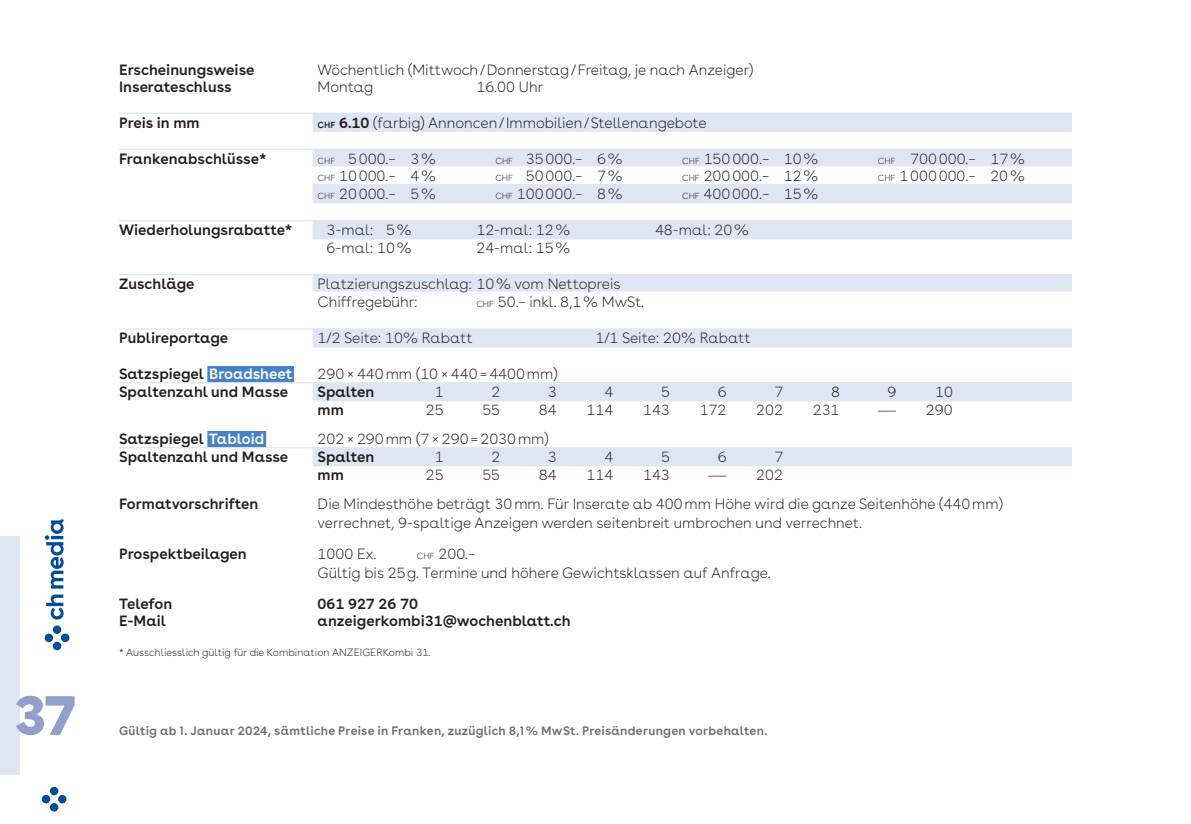
<style>
.page{position:relative;width:1191px;height:824px;background:#fff}
.page>*{position:absolute;margin:0;border:0;box-sizing:border-box;transform-origin:0 0}
.t1{font:900 56px "CH Media";color:#929fcc}
.t2{font:100 14.88px/17.7px "CH Media";color:#231f20}
.t3{font:600 14.88px "CH Media";color:#231f20}
.t4{font:600 12.25px "CH Media";letter-spacing:.02em;color:#6c6d70}
.t5{font:100 10.5px "CH Media";color:#231f20}
.s1{font-weight:600;font-size:8.75px}
.s2{font-weight:600}
.s3{font-size:8.75px}
.s4{color:#fff}
.s5{font-family:"Helvetica LT Std";font-weight:300}
</style>
<div class="page">
<div style="left:0;top:536px;width:20px;height:238px;background:#dee6f4"></div>
<svg style="left:45px;top:519px;width:19px;height:100px"></svg>
<svg style="left:45px;top:625px;width:24px;height:25px"></svg>
<div style="left:313px;top:113px;width:758px;height:19px;background:#dee6f4"></div>
<div style="left:313px;top:149px;width:758px;height:19px;background:#dee6f4"></div>
<div style="left:313px;top:166px;width:758px;height:20px;background:#fff"></div>
<div style="left:313px;top:184px;width:758px;height:19px;background:#dee6f4"></div>
<div style="left:313px;top:220px;width:758px;height:19px;background:#dee6f4"></div>
<div style="left:313px;top:274px;width:758px;height:19px;background:#dee6f4"></div>
<div style="left:313px;top:291px;width:758px;height:20px;background:#fff"></div>
<div style="left:313px;top:328px;width:758px;height:19px;background:#dee6f4"></div>
<div style="left:207px;top:366px;width:87px;height:16px;background:#4783c4"></div>
<div style="left:313px;top:382px;width:758px;height:19px;background:#dee6f4"></div>
<div style="left:207px;top:431px;width:59px;height:16px;background:#4783c4"></div>
<div style="left:313px;top:447px;width:758px;height:19px;background:#dee6f4"></div>
<hr style="left:119px;top:113px;width:198px;height:1px;background:#dee6f4">
<hr style="left:119px;top:149px;width:198px;height:1px;background:#dee6f4">
<hr style="left:119px;top:220px;width:198px;height:1px;background:#dee6f4">
<hr style="left:119px;top:274px;width:198px;height:1px;background:#dee6f4">
<hr style="left:119px;top:328px;width:198px;height:1px;background:#dee6f4">
<hr style="left:119px;top:382px;width:198px;height:1px;background:#dee6f4">
<hr style="left:119px;top:447px;width:198px;height:1px;background:#dee6f4">
<svg style="left:42px;top:786px;width:25px;height:25px"></svg>
<h1 class="t1" style="left:15px;top:682px;width:63px">37</h1>
<p class="t3" style="left:119px;top:61px;width:137px">Erscheinungsweise</p>
<p class="t2" style="left:317px;top:61px;width:437px">Wöchentlich (Mittwoch/Donnerstag/Freitag, je nach Anzeiger)</p>
<p class="t3" style="left:119px;top:78px;width:114px">Inserateschluss</p>
<p class="t2" style="left:318px;top:78px;width:57px">Montag</p>
<p class="t2" style="left:476px;top:78px;width:68px">16.00 Uhr</p>
<p class="t3" style="left:119px;top:114px;width:82px">Preis in mm</p>
<p class="t2" style="left:317px;top:114px;width:390px"><span class="s1">CHF</span> <span class="s2">6.10</span> (farbig) Annoncen/Immobilien/Stellenangebote</p>
<p class="t3" style="left:119px;top:150px;width:149px">Frankenabschlüsse*</p>
<p class="t2" style="left:317px;top:150px;width:120px"><span class="s3">CHF</span> 5000.– 3%</p>
<p class="t2" style="left:495px;top:150px;width:129px"><span class="s3">CHF</span> 35000.– 6%</p>
<p class="t2" style="left:682px;top:150px;width:138px"><span class="s3">CHF</span> 150000.– 10%</p>
<p class="t2" style="left:878px;top:150px;width:148px"><span class="s3">CHF</span> 700000.– 17%</p>
<p class="t2" style="left:317px;top:167px;width:120px"><span class="s3">CHF</span> 10000.– 4%</p>
<p class="t2" style="left:495px;top:167px;width:129px"><span class="s3">CHF</span> 50000.– 7%</p>
<p class="t2" style="left:682px;top:167px;width:138px"><span class="s3">CHF</span> 200000.– 12%</p>
<p class="t2" style="left:878px;top:167px;width:148px"><span class="s3">CHF</span> 1000000.– 20%</p>
<p class="t2" style="left:317px;top:185px;width:120px"><span class="s3">CHF</span> 20000.– 5%</p>
<p class="t2" style="left:495px;top:185px;width:129px"><span class="s3">CHF</span> 100000.– 8%</p>
<p class="t2" style="left:682px;top:185px;width:138px"><span class="s3">CHF</span> 400000.– 15%</p>
<p class="t3" style="left:119px;top:221px;width:175px">Wiederholungsrabatte*</p>
<p class="t2" style="left:326px;top:221px;width:87px">3-mal: 5%</p>
<p class="t2" style="left:476px;top:221px;width:95px">12-mal: 12%</p>
<p class="t2" style="left:655px;top:221px;width:95px">48-mal: 20%</p>
<p class="t2" style="left:326px;top:239px;width:87px">6-mal: 10%</p>
<p class="t2" style="left:476px;top:239px;width:95px">24-mal: 15%</p>
<p class="t3" style="left:119px;top:275px;width:77px">Zuschläge</p>
<p class="t2" style="left:317px;top:275px;width:304px">Platzierungszuschlag: 10% vom Nettopreis<br>Chiffregebühr:</p>
<p class="t2" style="left:476px;top:292px;width:169px"><span class="s3">CHF</span> 50.– inkl. 8,1% MwSt.</p>
<p class="t3" style="left:119px;top:329px;width:111px">Publireportage</p>
<p class="t2" style="left:317px;top:329px;width:157px">1/2 Seite: 10% Rabatt</p>
<p class="t2" style="left:595px;top:329px;width:157px">1/1 Seite: 20% Rabatt</p>
<p class="t3" style="left:119px;top:365px;width:175px">Satzspiegel <span class="s4">Broadsheet</span></p>
<p class="t2" style="left:317px;top:365px;width:242px">290×440mm (10×440=4400mm)</p>
<p class="t3" style="left:119px;top:383px;width:171px">Spaltenzahl und Masse</p>
<p class="t3" style="left:317px;top:383px;width:58px">Spalten</p>
<p class="t2" style="left:435px;top:383px;width:10px">1</p>
<p class="t2" style="left:491px;top:383px;width:10px">2</p>
<p class="t2" style="left:548px;top:383px;width:10px">3</p>
<p class="t2" style="left:604px;top:383px;width:10px">4</p>
<p class="t2" style="left:661px;top:383px;width:10px">5</p>
<p class="t2" style="left:718px;top:383px;width:10px">6</p>
<p class="t2" style="left:774px;top:383px;width:10px">7</p>
<p class="t2" style="left:831px;top:383px;width:10px">8</p>
<p class="t2" style="left:887px;top:383px;width:10px">9</p>
<p class="t2" style="left:935px;top:383px;width:19px">10</p>
<p class="t3" style="left:317px;top:401px;width:28px">mm</p>
<p class="t2" style="left:426px;top:401px;width:19px">25</p>
<p class="t2" style="left:482px;top:401px;width:19px">55</p>
<p class="t2" style="left:539px;top:401px;width:19px">84</p>
<p class="t2" style="left:586px;top:401px;width:28px">114</p>
<p class="t2" style="left:643px;top:401px;width:28px">143</p>
<p class="t2" style="left:699px;top:401px;width:28px">172</p>
<p class="t2" style="left:756px;top:401px;width:28px">202</p>
<p class="t2" style="left:812px;top:401px;width:28px">231</p>
<p class="t2" style="left:878px;top:401px;width:76px"><span class="s5">—</span> 290</p>
<p class="t3" style="left:119px;top:430px;width:147px">Satzspiegel <span class="s4">Tabloid</span></p>
<p class="t2" style="left:317px;top:430px;width:233px">202×290mm (7×290=2030mm)</p>
<p class="t3" style="left:119px;top:448px;width:171px">Spaltenzahl und Masse</p>
<p class="t3" style="left:317px;top:448px;width:58px">Spalten</p>
<p class="t2" style="left:435px;top:448px;width:10px">1</p>
<p class="t2" style="left:491px;top:448px;width:10px">2</p>
<p class="t2" style="left:548px;top:448px;width:10px">3</p>
<p class="t2" style="left:604px;top:448px;width:10px">4</p>
<p class="t2" style="left:661px;top:448px;width:10px">5</p>
<p class="t2" style="left:718px;top:448px;width:10px">6</p>
<p class="t2" style="left:774px;top:448px;width:10px">7</p>
<p class="t3" style="left:317px;top:466px;width:28px">mm</p>
<p class="t2" style="left:426px;top:466px;width:19px">25</p>
<p class="t2" style="left:482px;top:466px;width:19px">55</p>
<p class="t2" style="left:539px;top:466px;width:19px">84</p>
<p class="t2" style="left:586px;top:466px;width:28px">114</p>
<p class="t2" style="left:643px;top:466px;width:28px">143</p>
<p class="t2" style="left:708px;top:466px;width:76px"><span class="s5">—</span> 202</p>
<p class="t3" style="left:119px;top:495px;width:141px">Formatvorschriften</p>
<p class="t2" style="left:317px;top:495px;width:687px;line-height:18.4px">Die Mindesthöhe beträgt 30mm. Für Inserate ab 400mm Höhe wird die ganze Seitenhöhe (440mm) verrechnet, 9-spaltige Anzeigen werden seitenbreit umbrochen und verrechnet.</p>
<p class="t3" style="left:119px;top:545px;width:129px">Prospektbeilagen</p>
<p class="t2" style="left:318px;top:545px;width:60px">1000 Ex.</p>
<p class="t2" style="left:317px;top:544px;width:455px;line-height:19.2px;text-indent:99px"><span class="s3">CHF</span> 200.–<br>Gültig bis 25g. Termine und höhere Gewichtsklassen auf Anfrage.</p>
<p class="t3" style="left:119px;top:594px;width:55px">Telefon</p>
<p class="t3" style="left:317px;top:594px;width:102px">061 927 26 70</p>
<p class="t3" style="left:119px;top:612px;width:49px">E-Mail</p>
<p class="t3" style="left:317px;top:612px;width:254px">anzeigerkombi31@wochenblatt.ch</p>
<p class="t5" style="left:119px;top:646px;width:313px">* Ausschliesslich gültig für die Kombination ANZEIGERKombi 31.</p>
<p class="t4" style="left:119px;top:723px;width:649px">Gültig ab 1. Januar 2024, sämtliche Preise in Franken, zuzüglich 8,1% MwSt. Preisänderungen vorbehalten.</p>
</div>
